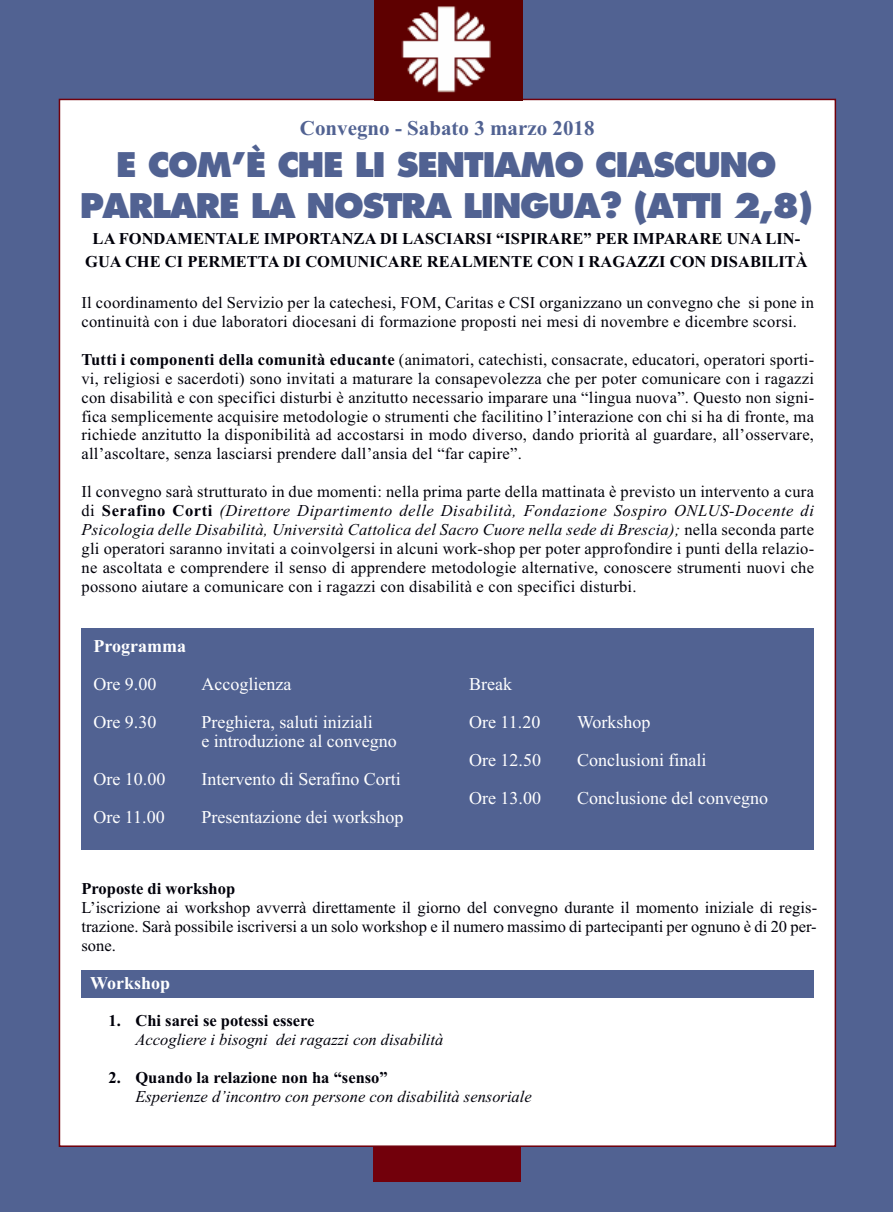
<style>
.page{position:relative;width:893px;height:1212px;background:#516292}
.page>*{position:absolute;margin:0;border:0;box-sizing:border-box;transform-origin:0 0}
.t1{font:800 33px/40.2px "Futura";letter-spacing:-.04em;color:#516292;text-align:center}
.t2{font:700 21px "Times New Roman";color:#516292}
.t3{font:18px/18.9px "Times New Roman";color:#fff}
.t4{font:700 18px "Times New Roman";color:#fff}
.t5{font:16.5px/18.9px "Times New Roman";letter-spacing:.015em;color:#00000a;text-align:justify}
.t6{font:700 16.5px/22.5px "Times New Roman";color:#00000a;text-align:center}
.t7{font:italic 16.5px "Times New Roman";color:#00000a}
.s1{font-weight:700}
.s2{font-style:italic}
</style>
<div class="page">
<div style="left:60px;top:100px;width:775px;height:1045px;background:#fff"></div>
<div style="left:373px;top:1147px;width:148px;height:34px;background:#72000b"></div>
<img style="left:375px;top:0;width:147px;height:100px">
<div style="left:81px;top:628px;width:733px;height:221px;background:#516292"></div>
<div style="left:81px;top:970px;width:733px;height:28px;background:#516292"></div>
<p class="t2" style="left:300px;top:115px;width:296px">Convegno - Sabato 3 marzo 2018</p>
<h1 class="t1" style="left:80px;top:147px;width:734px">E COM’È CHE LI SENTIAMO CIASCUNO<br>PARLARE LA NOSTRA LINGUA? (ATTI 2,8)</h1>
<p class="t6" style="left:85px;top:227px;width:724px">LA FONDAMENTALE IMPORTANZA DI LASCIARSI “ISPIRARE” PER IMPARARE UNA LIN-<br>GUA CHE CI PERMETTA DI COMUNICARE REALMENTE CON I RAGAZZI CON DISABILITÀ</p>
<p class="t5" style="left:81px;top:293px;width:734px">Il coordinamento del Servizio per la catechesi, FOM, Caritas e CSI organizzano un convegno che si pone in continuità con i due laboratori diocesani di formazione proposti nei mesi di novembre e dicembre scorsi.</p>
<p class="t5" style="left:81px;top:350px;width:734px"><span class="s1">Tutti i componenti della comunità educante</span> (animatori, catechisti, consacrate, educatori, operatori sporti&shy;vi, religiosi e sacerdoti) sono invitati a maturare la consapevolezza che per poter comunicare con i ragazzi con disabilità e con specifici disturbi è anzitutto necessario imparare una “lingua nuova”. Questo non signi&shy;fica semplicemente acquisire metodologie o strumenti che facilitino l’interazione con chi si ha di fronte, ma richiede anzitutto la disponibilità ad accostarsi in modo diverso, dando priorità al guardare, all’osservare, all’ascoltare, senza lasciarsi prendere dall’ansia del “far capire”.</p>
<p class="t5" style="left:81px;top:482px;width:734px">Il convegno sarà strutturato in due momenti: nella prima parte della mattinata è previsto un intervento a cura di <span class="s1">Serafino Corti</span> <span class="s2">(Direttore Dipartimento delle Disabilità, Fondazione Sospiro ONLUS-Docente di Psicologia delle Disabilità, Università Cattolica del Sacro Cuore nella sede di Brescia);</span> nella seconda parte gli operatori saranno invitati a coinvolgersi in alcuni work-shop per poter approfondire i punti della relazio&shy;ne ascoltata e comprendere il senso di apprendere metodologie alternative, conoscere strumenti nuovi che possono aiutare a comunicare con i ragazzi con disabilità e con specifici disturbi.</p>
<p class="t4" style="left:93px;top:635px;width:94px">Programma</p>
<p class="t3" style="left:93px;top:675px;width:64px">Ore 9.00</p>
<p class="t3" style="left:201px;top:675px;width:91px">Accoglienza</p>
<p class="t3" style="left:93px;top:712px;width:64px">Ore 9.30</p>
<p class="t3" style="left:201px;top:712px;width:197px">Preghiera, saluti iniziali<br>e introduzione al convegno</p>
<p class="t3" style="left:93px;top:769px;width:73px">Ore 10.00</p>
<p class="t3" style="left:201px;top:769px;width:201px">Intervento di Serafino Corti</p>
<p class="t3" style="left:93px;top:807px;width:73px">Ore 11.00</p>
<p class="t3" style="left:201px;top:807px;width:203px">Presentazione dei workshop</p>
<p class="t3" style="left:469px;top:665px;width:73px;line-height:37.8px">Break<br>Ore 11.20</p>
<p class="t3" style="left:577px;top:712px;width:75px">Workshop</p>
<p class="t3" style="left:469px;top:750px;width:73px">Ore 12.50</p>
<p class="t3" style="left:577px;top:750px;width:131px">Conclusioni finali</p>
<p class="t3" style="left:469px;top:788px;width:73px">Ore 13.00</p>
<p class="t3" style="left:577px;top:788px;width:192px">Conclusione del convegno</p>
<p class="t6" style="left:81px;top:877px;width:155px">Proposte di workshop</p>
<p class="t5" style="left:81px;top:898px;width:737px">L’iscrizione ai workshop avverrà direttamente il giorno del convegno durante il momento iniziale di regis&shy;trazione. Sarà possibile iscriversi a un solo workshop e il numero massimo di partecipanti per ognuno è di 20 per&shy;sone.</p>
<p class="t4" style="left:90px;top:972px;width:82px">Workshop</p>
<p class="t6" style="left:108px;top:1009px;width:208px">1. Chi sarei se potessi essere</p>
<p class="t7" style="left:135px;top:1030px;width:309px">Accogliere i bisogni dei ragazzi con disabilità</p>
<p class="t6" style="left:108px;top:1066px;width:281px">2. Quando la relazione non ha “senso”</p>
<p class="t7" style="left:135px;top:1087px;width:398px">Esperienze d’incontro con persone con disabilità sensoriale</p>
</div>
